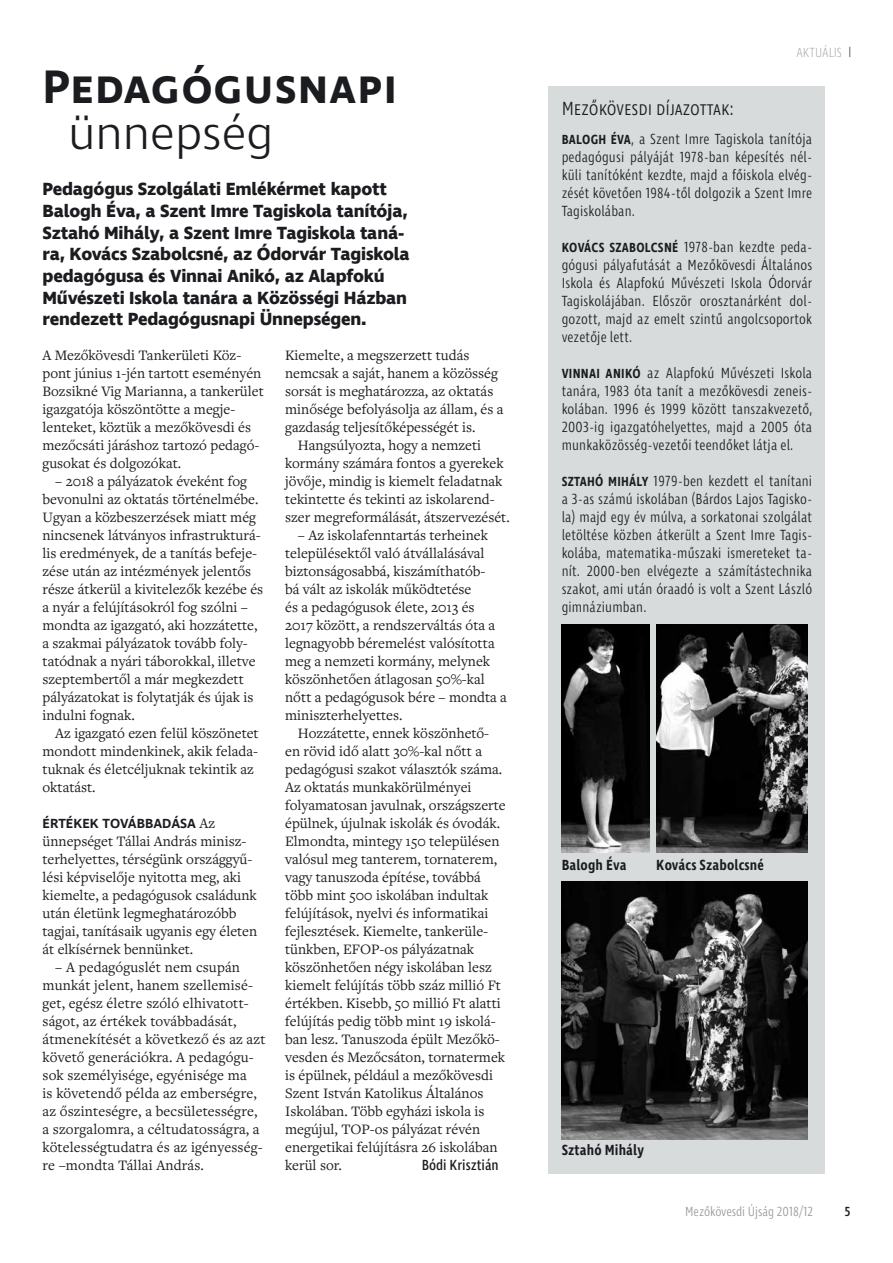
<style>
.page{position:relative;width:893px;height:1263px;background:#fff}
.page>*{position:absolute;margin:0;border:0;box-sizing:border-box;transform-origin:0 0}
.t1{font:600 48px "Ingra";color:#1b1c20}
.t2{font:300 48px "Ingra";color:#1b1c20}
.t3{font:300 19.5px "Ingra Cd";color:#1b1c20}
.t4{font:700 18px/21.6px "Ingra";letter-spacing:-.01em;color:#1b1c20}
.t5{font:15px/18px "Freight Text Pro";color:#1b1c20}
.t6{font:300 15px/18px "Ingra Cd";letter-spacing:.01em;color:#1b1c20;text-align:justify}
.t7{font:600 15px "Ingra Cd";letter-spacing:.01em;color:#1b1c20}
.t8{font:15px "Ingra Cd";color:#1b1c20}
.t9{font:300 13.5px "Ingra Cd";color:#98989c}
.t10{font:600 13.5px "Ingra";color:#1b1c20}
.t11{font:200 13.5px "Ingra Cd";color:#98989c}
.t12{font:500 13.5px "Ingra Cd";color:#1b1c20}
.s1{font-family:"Freight Text Pro";font-weight:400;font-size:15px}
.s2{font-weight:600;font-size:13.5px}
</style>
<div class="page">
<div style="left:549px;top:86px;width:276px;height:1088px;background:#d8dbdc"></div>
<img style="left:562px;top:625px;width:87px;height:228px">
<img style="left:656px;top:625px;width:152px;height:228px">
<img style="left:562px;top:881px;width:246px;height:258px">
<h1 class="t1" style="left:43px;top:57px;width:357px">Pedagógusnapi</h1>
<h1 class="t2" style="left:68px;top:103px;width:207px">ünnepség</h1>
<p class="t4" style="left:43px;top:179px;width:369px">Pedagógus Szolgálati Emlékérmet kapott Balogh Éva, a Szent Imre Tagiskola tanítója, Sztahó Mihály, a Szent Imre Tagiskola taná&shy;ra, Kovács Szabolcsné, az Ódorvár Tagiskola pedagógusa és Vinnai Anikó, az Alapfokú Művészeti Iskola tanára a Közösségi Házban rendezett Pedagógusnapi Ünnepségen.</p>
<p class="t5" style="left:43px;top:346px;width:223px">A Mezőkövesdi Tankerületi Köz&shy;pont június 1-jén tartott eseményén Bozsikné Vig Marianna, a tankerület igazgatója köszöntötte a megje&shy;lenteket, köztük a mezőkövesdi és mezőcsáti járáshoz tartozó pedagó&shy;gusokat és dolgozókat.</p>
<p class="t5" style="left:43px;top:472px;width:222px;text-indent:13px">– 2018 a pályázatok éveként fog bevonulni az oktatás történelmébe.<br>Ugyan a közbeszerzések miatt még nincsenek látványos infrastrukturá&shy;lis eredmények, de a tanítás befeje&shy;zése után az intézmények jelentős része átkerül a kivitelezők kezébe és a nyár a felújításokról fog szólni – mondta az igazgató, aki hozzátette, a szakmai pályázatok tovább foly&shy;tatódnak a nyári táborokkal, illetve szeptembertől a már megkezdett pályázatokat is folytatják és újak is indulni fognak.</p>
<p class="t5" style="left:43px;top:724px;width:218px;text-indent:13px">Az igazgató ezen felül köszönetet mondott mindenkinek, akik felada&shy;tuknak és életcéljuknak tekintik az oktatást.</p>
<p class="t10" style="left:43px;top:815px;width:174px">ÉRTÉKEK TOVÁBBADÁSA <span class="s1">Az</span></p>
<p class="t5" style="left:43px;top:832px;width:216px">ünnepséget Tállai András minisz&shy;terhelyettes, térségünk országgyű&shy;lési képviselője nyitotta meg, aki kiemelte, a pedagógusok családunk után életünk legmeghatározóbb tagjai, tanításaik ugyanis egy életen át elkísérnek bennünket.</p>
<p class="t5" style="left:43px;top:958px;width:224px;text-indent:13px">– A pedagóguslét nem csupán munkát jelent, hanem szellemisé&shy;get, egész életre szóló elhivatott&shy;ságot, az értékek továbbadását, átmenekítését a következő és az azt követő generációkra. A pedagógu&shy;sok személyisége, egyénisége ma<br>is követendő példa az emberségre, az őszinteségre, a becsületességre, a szorgalomra, a céltudatosságra, a kötelességtudatra és az igényesség&shy;re –mondta Tállai András.</p>
<p class="t5" style="left:285px;top:346px;width:220px">Kiemelte, a megszerzett tudás nemcsak a saját, hanem a közösség sorsát is meghatározza, az oktatás minősége befolyásolja az állam, és a gazdaság teljesítőképességét is.</p>
<p class="t5" style="left:285px;top:436px;width:226px;text-indent:13px">Hangsúlyozta, hogy a nemzeti kormány számára fontos a gyerekek jövője, mindig is kiemelt feladatnak tekintette és tekinti az iskolarend&shy;szer megreformálását, átszervezését.</p>
<p class="t5" style="left:285px;top:526px;width:223px;text-indent:13px">– Az iskolafenntartás terheinek településektől való átvállalásával biztonságosabbá, kiszámíthatób-<br>bá vált az iskolák működtetése<br>és a pedagógusok élete, 2013 és<br>2017 között, a rendszerváltás óta a legnagyobb béremelést valósította meg a nemzeti kormány, melynek köszönhetően átlagosan 50%-kal nőtt a pedagógusok bére – mondta a miniszterhelyettes.</p>
<p class="t5" style="left:285px;top:724px;width:222px;text-indent:13px">Hozzátette, ennek köszönhető&shy;en rövid idő alatt 30%-kal nőtt a pedagógusi szakot választók száma.<br>Az oktatás munkakörülményei folyamatosan javulnak, országszerte épülnek, újulnak iskolák és óvodák.<br>Elmondta, mintegy 150 településen valósul meg tanterem, tornaterem, vagy tanuszoda építése, továbbá több mint 500 iskolában indultak felújítások, nyelvi és informatikai fejlesztések. Kiemelte, tankerüle&shy;tünkben, EFOP-os pályázatnak köszönhetően négy iskolában lesz kiemelt felújítás több száz millió Ft értékben. Kisebb, 50 millió Ft alatti felújítás pedig több mint 19 iskolá&shy;ban lesz. Tanuszoda épült Mezőkö&shy;vesden és Mezőcsáton, tornatermek is épülnek, például a mezőkövesdi Szent István Katolikus Általános Iskolában. Több egyházi iskola is megújul, TOP-os pályázat révén energetikai felújításra 26 iskolában kerül sor.</p>
<p class="t8" style="left:422px;top:1156px;width:78px">Bódi Krisztián</p>
<p class="t11" style="left:796px;top:44px;width:47px">AKTUÁLIS</p>
<h2 class="t3" style="left:562px;top:96px;width:174px">Mezőkövesdi díjazottak:</h2>
<p class="t6" style="left:562px;top:131px;width:252px"><span class="s2">BALOGH ÉVA</span>, a Szent Imre Tagiskola tanítója pedagógusi pályáját 1978-ban képesítés nél&shy;küli tanítóként kezdte, majd a főiskola elvég&shy;zését követően 1984-től dolgozik a Szent Imre Tagiskolában.</p>
<p class="t6" style="left:562px;top:239px;width:252px"><span class="s2">KOVÁCS SZABOLCSNÉ</span> 1978-ban kezdte peda&shy;gógusi pályafutását a Mezőkövesdi Általános Iskola és Alapfokú Művészeti Iskola Ódorvár Tagiskolájában. Először orosztanárként dol&shy;gozott, majd az emelt szintű angolcsoportok vezetője lett.</p>
<p class="t6" style="left:562px;top:365px;width:252px"><span class="s2">VINNAI ANIKÓ</span> az Alapfokú Művészeti Iskola tanára, 1983 óta tanít a mezőkövesdi zeneis&shy;kolában. 1996 és 1999 között tanszakvezető, 2003-ig igazgatóhelyettes, majd a 2005 óta munkaközösség-vezetői teendőket látja el.</p>
<p class="t6" style="left:562px;top:473px;width:252px"><span class="s2">SZTAHÓ MIHÁLY</span> 1979-ben kezdett el tanítani a 3-as számú iskolában (Bárdos Lajos Tagisko&shy;la) majd egy év múlva, a sorkatonai szolgálat letöltése közben átkerült a Szent Imre Tagis&shy;kolába, matematika-műszaki ismereteket ta&shy;nít. 2000-ben elvégezte a számítástechnika szakot, ami után óraadó is volt a Szent László gimnáziumban.</p>
<p class="t7" style="left:562px;top:856px;width:66px">Balogh Éva</p>
<p class="t7" style="left:656px;top:856px;width:109px">Kovács Szabolcsné</p>
<p class="t7" style="left:562px;top:1141px;width:84px">Sztahó Mihály</p>
<p class="t9" style="left:685px;top:1203px;width:130px">Mezőkövesdi Újság 2018/12</p>
<p class="t12" style="left:844px;top:1203px;width:7px">5</p>
</div>
